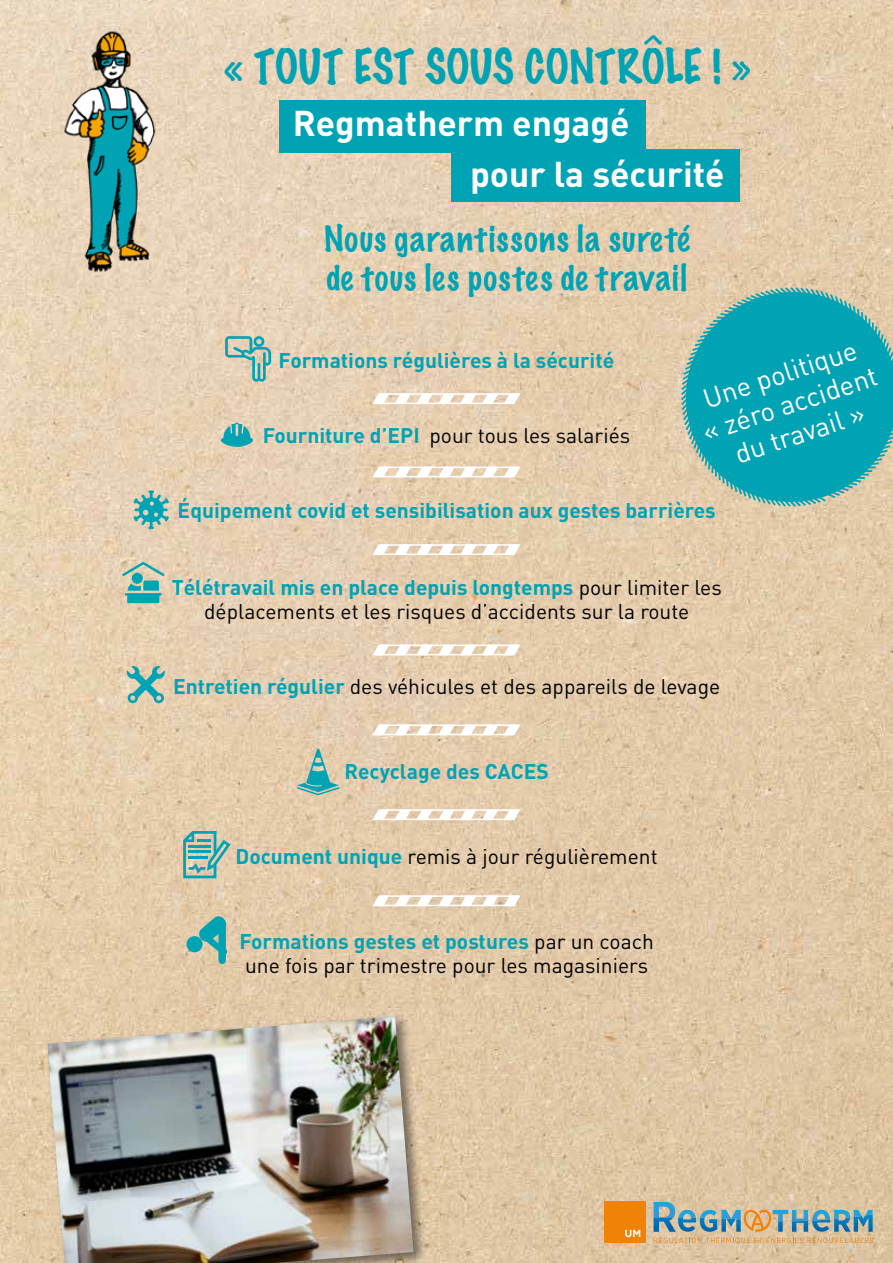
<style>
.page{position:relative;width:893px;height:1263px;background:#fff}
.page>*{position:absolute;margin:0;border:0;box-sizing:border-box;transform-origin:0 0}
.t1{font:100 43.2px "Marker Felt";color:#00a3b4}
.t2{font:700 35.4px/51.6px "DIN";color:#fff}
.t3{font:100 33px/39px "Marker Felt";letter-spacing:.04em;color:#00a3b4}
.t4{font:100 30.3px "Marker Felt";color:#00a3b4}
.t5{font:27.3px/31.2px "DIN";color:#fff;text-align:center}
.t6{font:21px/24px "DIN";color:#000}
.t7{font:700 21px "DIN";color:#00a3b4}
.s1{font-weight:700;color:#00a3b4}
</style>
<div class="page">
<img style="left:0;top:0;width:893px;height:1263px">
<div style="left:605px;top:1202px;width:41px;height:41px;background:#f08208"></div>
<svg style="left:625px;top:1230px;width:15px;height:7px"></svg>
<svg style="left:654px;top:1202px;width:219px;height:41px;background:#abb0a1"></svg>
<div style="left:279px;top:100px;width:366px;height:53px;background:#00a3b4"></div>
<div style="left:452px;top:149px;width:288px;height:53px;background:#00a3b4"></div>
<img style="left:61px;top:23px;width:104px;height:253px">
<svg style="left:225px;top:336px;width:46px;height:46px;background:#a1c3b5"></svg>
<svg style="left:221px;top:423px;width:32px;height:24px"></svg>
<svg style="left:133px;top:490px;width:36px;height:39px"></svg>
<svg style="left:122px;top:562px;width:42px;height:41px;background:#7fbcb3"></svg>
<svg style="left:126px;top:666px;width:39px;height:38px"></svg>
<svg style="left:297px;top:749px;width:42px;height:46px;background:#99beae"></svg>
<svg style="left:183px;top:831px;width:47px;height:47px;background:#89bbaf"></svg>
<div style="left:186px;top:936px;width:17px;height:16px;background:#00a3b4;border-radius:50%"></div>
<svg style="left:199px;top:915px;width:29px;height:49px"></svg>
<svg style="left:673px;top:279px;width:220px;height:236px;background:#e2caab"></svg>
<svg style="left:679px;top:285px;width:214px;height:224px;background:#38adb2"></svg>
<div style="left:45px;top:1014px;width:383px;height:249px;background:#000;opacity:.5"></div>
<img style="left:47px;top:1016px;width:366px;height:247px">
<svg style="left:372px;top:393px;width:148px;height:11px"></svg>
<hr style="left:376px;top:403px;width:136px;height:1px;background:#fff">
<hr style="left:382px;top:393px;width:136px;height:2px;background:#fff">
<svg style="left:372px;top:467px;width:148px;height:10px"></svg>
<hr style="left:376px;top:476px;width:136px;height:1px;background:#fff">
<hr style="left:382px;top:467px;width:136px;height:1px;background:#fff">
<svg style="left:372px;top:544px;width:148px;height:11px"></svg>
<hr style="left:376px;top:553px;width:136px;height:2px;background:#fff">
<hr style="left:382px;top:544px;width:136px;height:2px;background:#fff">
<svg style="left:372px;top:645px;width:148px;height:10px"></svg>
<hr style="left:376px;top:654px;width:136px;height:1px;background:#fff">
<hr style="left:382px;top:645px;width:136px;height:1px;background:#fff">
<svg style="left:372px;top:724px;width:148px;height:11px"></svg>
<hr style="left:376px;top:734px;width:136px;height:1px;background:#fff">
<hr style="left:382px;top:724px;width:136px;height:2px;background:#fff">
<svg style="left:372px;top:809px;width:148px;height:11px"></svg>
<hr style="left:376px;top:819px;width:136px;height:1px;background:#fff">
<hr style="left:382px;top:809px;width:136px;height:2px;background:#fff">
<svg style="left:372px;top:895px;width:148px;height:11px"></svg>
<hr style="left:376px;top:905px;width:136px;height:1px;background:#fff">
<hr style="left:382px;top:895px;width:136px;height:2px;background:#fff">
<h3 class="t4" style="left:626px;top:46px;width:13px;rotate:-90deg">&gt;</h3>
<h1 class="t1" style="left:224px;top:32px;width:528px">« TOUT EST SOUS CONTROLE ! »</h1>
<h2 class="t2" style="left:470px;top:96px;width:256px;text-indent:-177px">Regmatherm engagé<br>pour la sécurité</h2>
<h3 class="t3" style="left:324px;top:218px;width:367px">Nous garantissons la sureté de tous les postes de travail</h3>
<p class="t7" style="left:279px;top:346px;width:337px">Formations régulières à la sécurité</p>
<p class="t6" style="left:263px;top:423px;width:369px"><span class="s1">Fourniture d’EPI</span> pour tous les salariés</p>
<h3 class="t5" style="left:689px;top:387px;width:184px;rotate:-18deg">Une politique « zéro accident du travail »</h3>
<p class="t7" style="left:178px;top:497px;width:540px">Équipement covid et sensibilisation aux gestes barrières</p>
<p class="t6" style="left:172px;top:575px;width:551px;text-align:center"><span class="s1">Télétravail mis en place depuis longtemps</span> pour limiter les déplacements et les risques d’accidents sur la route</p>
<p class="t6" style="left:173px;top:674px;width:549px"><span class="s1">Entretien régulier</span> des véhicules et des appareils de levage</p>
<p class="t7" style="left:344px;top:757px;width:206px">Recyclage des CACES</p>
<p class="t6" style="left:236px;top:844px;width:423px"><span class="s1">Document unique</span> remis à jour régulièrement</p>
<p class="t6" style="left:239px;top:929px;width:416px"><span class="s1">Formations gestes et postures</span> par un coach une fois par trimestre pour les magasiniers</p>
</div>
